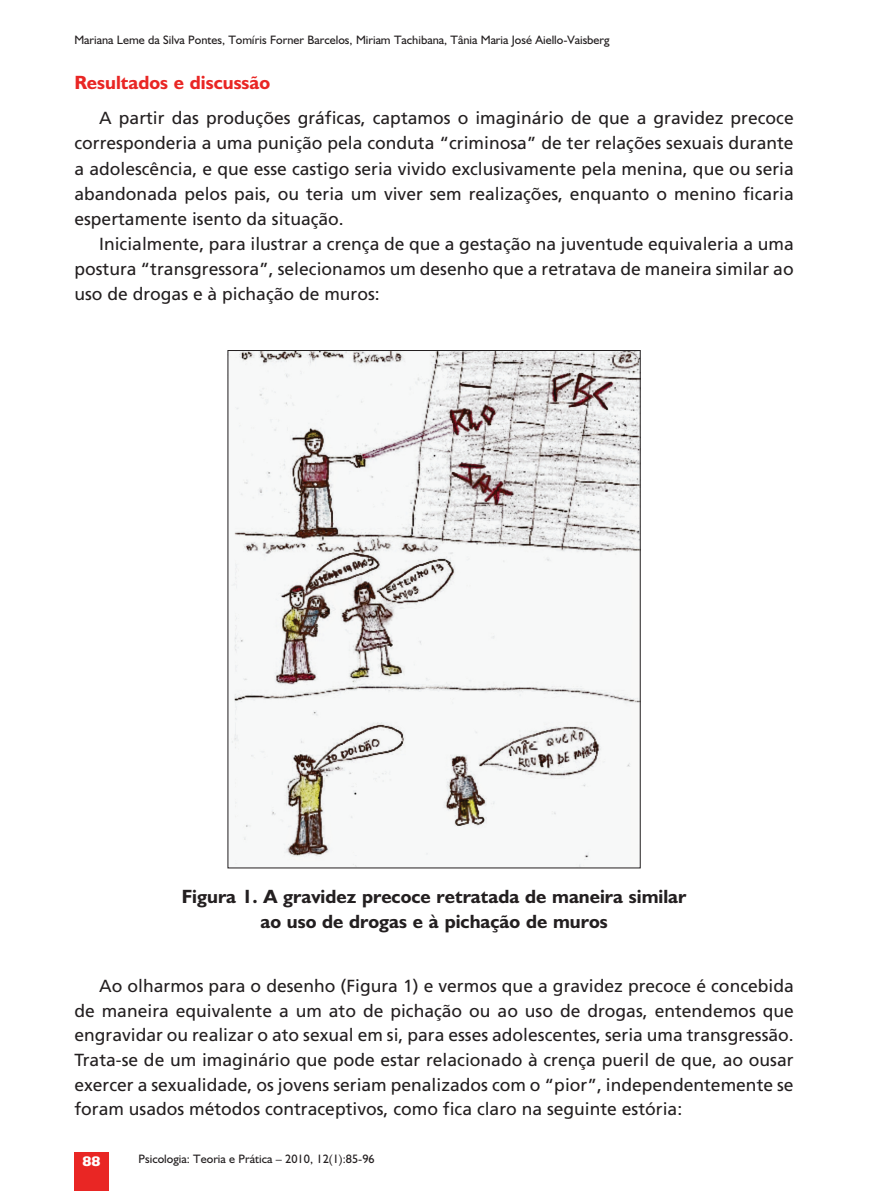
<style>
.page{position:relative;width:893px;height:1191px;background:#fff}
.page>*{position:absolute;margin:0;border:0;box-sizing:border-box;transform-origin:0 0}
.t1{font:700 19.25px/24.7px "Humanist 521 BT";color:#231f20;text-align:center}
.t2{font:700 19.25px "Humanist 521 BT";color:#e92624}
.t3{font:17.5px/25.2px "Frutiger";color:#231f20;text-align:justify}
.t4{font:800 14px "Humanist 521 BT";color:#fff}
.t5{font:12.25px "Humanist 521 BT";color:#231f20}
</style>
<div class="page">
<div style="left:74px;top:1152px;width:35px;height:39px;background:#e92624"></div>
<img style="left:230px;top:352px;width:408px;height:514px">
<p class="t5" style="left:74px;top:32px;width:537px">Mariana Leme da Silva Pontes, Tomíris Forner Barcelos, Miriam Tachibana, Tânia Maria José Aiello-Vaisberg</p>
<p class="t2" style="left:74px;top:71px;width:197px">Resultados e discussão</p>
<p class="t3" style="left:74px;top:105px;width:721px;text-indent:25px">A partir das produções gráficas, captamos o imaginário de que a gravidez precoce corresponderia a uma punição pela conduta “criminosa” de ter relações sexuais durante a adolescência, e que esse castigo seria vivido exclusivamente pela menina, que ou seria abandonada pelos pais, ou teria um viver sem realizações, enquanto o menino ficaria espertamente isento da situação.</p>
<p class="t3" style="left:74px;top:231px;width:721px;text-indent:25px">Inicialmente, para ilustrar a crença de que a gestação na juventude equivaleria a uma postura “transgressora”, selecionamos um desenho que a retratava de maneira similar ao uso de drogas e à pichação de muros:</p>
<p class="t1" style="left:182px;top:884px;width:506px">Figura 1. A gravidez precoce retratada de maneira similar ao uso de drogas e à pichação de muros</p>
<p class="t3" style="left:74px;top:973px;width:721px;line-height:24.5px;text-indent:25px">Ao olharmos para o desenho (Figura 1) e vermos que a gravidez precoce é concebida de maneira equivalente a um ato de pichação ou ao uso de drogas, entendemos que engravidar ou realizar o ato sexual em si, para esses adolescentes, seria uma transgressão.<br>Trata‑se de um imaginário que pode estar relacionado à crença pueril de que, ao ousar exercer a sexualidade, os jovens seriam penalizados com o “pior”, independentemente se foram usados métodos contraceptivos, como fica claro na seguinte estória:</p>
<p class="t4" style="left:82px;top:1152px;width:20px">88</p>
<p class="t5" style="left:139px;top:1150px;width:238px">Psicologia: Teoria e Prática – 2010, 12(1):85-96</p>
</div>
